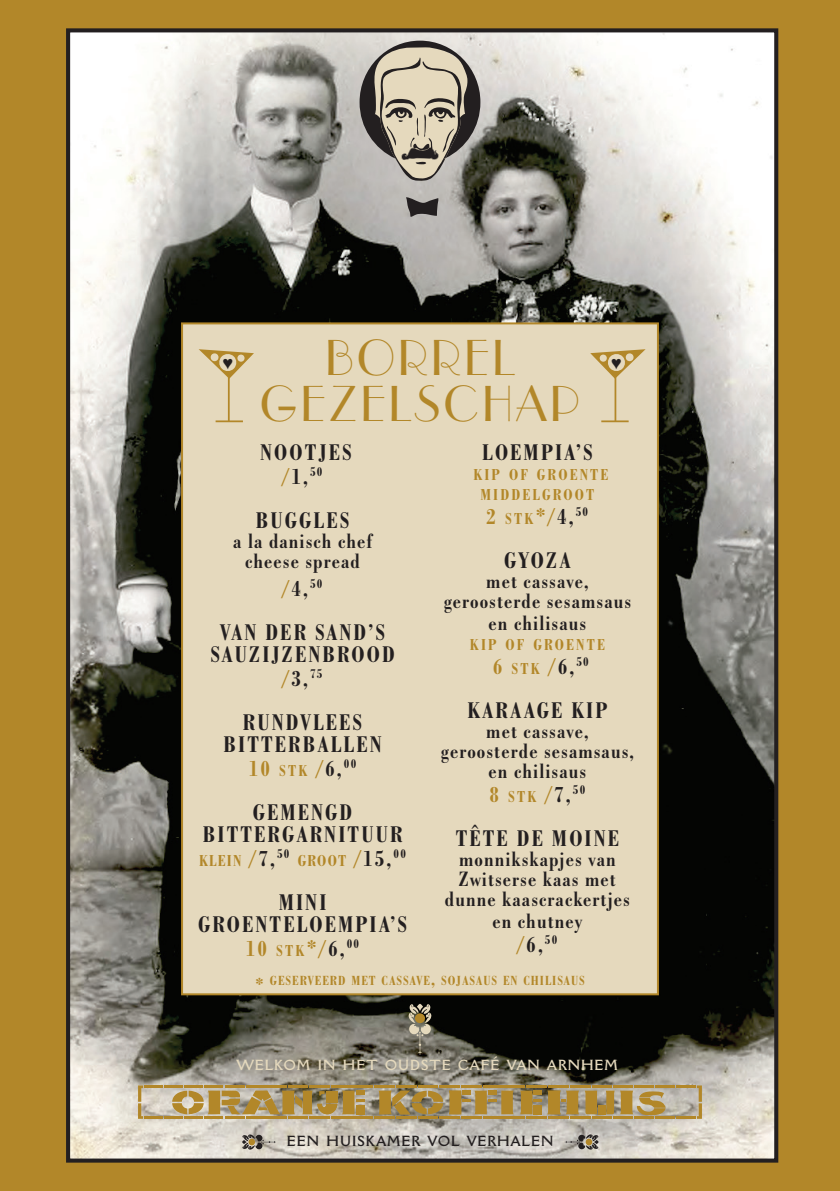
<style>
.page{position:relative;width:840px;height:1191px;background:#fff}
.page>*{position:absolute;margin:0;border:0;box-sizing:border-box;transform-origin:0 0}
.t1{font:48px/46px "Parisian BT";letter-spacing:.07em;color:#b28729;text-align:center}
.t2{font:700 condensed 24px/22px "Bodoni BT";letter-spacing:.09em;color:#231f20;text-align:center}
.t3{font:700 condensed 24px "Bodoni BT";color:#b28729}
.t4{font:700 condensed 22px/20px "Bodoni BT";letter-spacing:.05em;color:#231f20;text-align:center}
.t5{font:17px "Times New Roman";color:#231f20}
.t6{font:700 condensed 16.8px/24px "Bodoni BT";letter-spacing:.13em;color:#b28729;text-align:center}
.t7{font:700 14.2px "Della Robbia BT";letter-spacing:.07em;color:#e5d9bd}
.t8{font:700 14.2px "Della Robbia BT";letter-spacing:.07em;color:#231f20}
.t9{font:700 condensed 14px "Bodoni BT";letter-spacing:.07em;color:#b28729}
.s1{color:#b28729}
.s2{font-size:24px}
.s3{font-size:24px;color:#231f20}
.s4{font-size:16.8px}
.s5{font-style:inherit}
.s6{color:#231f20}
.s7{font-size:20px}
</style>
<div class="page">
<div style="left:0;top:0;width:839px;height:1191px;background:#b28729"></div>
<img style="left:71px;top:33px;width:701px;height:1124px">
<div style="left:66px;top:28px;width:711px;height:1134px;border:4px solid #231f20"></div>
<svg style="left:359px;top:41px;width:124px;height:140px;background:#a59e90"></svg>
<svg style="left:406px;top:197px;width:32px;height:20px"></svg>
<div style="left:598px;top:1105px;width:7px;height:9px;background:#b28729"></div>
<svg style="left:547px;top:1090px;width:31px;height:24px"></svg>
<svg style="left:584px;top:1090px;width:12px;height:24px"></svg>
<svg style="left:520px;top:1090px;width:21px;height:24px"></svg>
<hr style="left:352px;top:1085px;width:21px;height:3px;background:#b28729">
<hr style="left:374px;top:1085px;width:20px;height:3px;background:#b28729">
<hr style="left:395px;top:1085px;width:21px;height:3px;background:#b28729">
<hr style="left:418px;top:1085px;width:19px;height:3px;background:#b28729">
<hr style="left:439px;top:1085px;width:20px;height:3px;background:#b28729">
<hr style="left:461px;top:1085px;width:20px;height:3px;background:#b28729">
<hr style="left:482px;top:1085px;width:21px;height:3px;background:#b28729">
<hr style="left:504px;top:1085px;width:20px;height:3px;background:#b28729">
<hr style="left:526px;top:1085px;width:20px;height:3px;background:#b28729">
<hr style="left:548px;top:1085px;width:20px;height:3px;background:#b28729">
<hr style="left:569px;top:1085px;width:21px;height:3px;background:#b28729">
<hr style="left:591px;top:1085px;width:20px;height:3px;background:#b28729">
<hr style="left:612px;top:1085px;width:20px;height:3px;background:#b28729">
<hr style="left:634px;top:1085px;width:19px;height:3px;background:#b28729">
<hr style="left:655px;top:1085px;width:19px;height:3px;background:#b28729">
<hr style="left:675px;top:1085px;width:20px;height:3px;background:#b28729">
<hr style="left:352px;top:1116px;width:21px;height:2px;background:#b28729">
<hr style="left:374px;top:1116px;width:20px;height:2px;background:#b28729">
<svg style="left:378px;top:1090px;width:135px;height:28px"></svg>
<hr style="left:439px;top:1116px;width:20px;height:2px;background:#b28729">
<hr style="left:461px;top:1116px;width:20px;height:2px;background:#b28729">
<hr style="left:482px;top:1116px;width:21px;height:2px;background:#b28729">
<hr style="left:504px;top:1116px;width:20px;height:2px;background:#b28729">
<hr style="left:526px;top:1116px;width:20px;height:2px;background:#b28729">
<hr style="left:548px;top:1116px;width:20px;height:2px;background:#b28729">
<hr style="left:569px;top:1116px;width:21px;height:2px;background:#b28729">
<hr style="left:591px;top:1116px;width:20px;height:2px;background:#b28729">
<svg style="left:605px;top:1090px;width:69px;height:28px"></svg>
<hr style="left:675px;top:1116px;width:20px;height:2px;background:#b28729">
<svg style="left:696px;top:1085px;width:5px;height:33px"></svg>
<svg style="left:138px;top:1085px;width:226px;height:33px"></svg>
<svg style="left:242px;top:1134px;width:34px;height:15px"></svg>
<svg style="left:564px;top:1134px;width:34px;height:15px"></svg>
<svg style="left:408px;top:1003px;width:23px;height:51px"></svg>
<div style="left:181px;top:322px;width:477px;height:673px;background:#e5d9bd;border:2px solid #b28729"></div>
<hr style="left:601px;top:420px;width:27px;height:2px;background:#b28729">
<hr style="left:614px;top:377px;width:2px;height:44px;background:#b28729">
<svg style="left:199px;top:349px;width:55px;height:30px"></svg>
<hr style="left:215px;top:420px;width:28px;height:2px;background:#b28729">
<hr style="left:228px;top:377px;width:1px;height:44px;background:#b28729">
<svg style="left:590px;top:349px;width:55px;height:30px"></svg>
<p class="t1" style="left:260px;top:334px;width:320px">BORREL<br>GEZELSCHAP</p>
<p class="t2" style="left:260px;top:441px;width:93px">NOOTJES</p>
<p class="t2" style="left:282px;top:465px;width:41px"><span class="s1">/</span>1,<sup>50</sup></p>
<p class="t2" style="left:256px;top:509px;width:95px">BUGGLES</p>
<p class="t4" style="left:233px;top:531px;width:140px">a la danisch chef cheese spread</p>
<p class="t2" style="left:282px;top:577px;width:41px"><span class="s1">/</span>4,<sup>50</sup></p>
<p class="t2" style="left:210px;top:621px;width:186px;line-height:23px">VAN DER SAND’S<br>SAUZIJZENBROOD <span class="s1">/</span>3,<sup>75</sup></p>
<p class="t2" style="left:223px;top:711px;width:160px">RUNDVLEES<br>BITTERBALLEN</p>
<p class="t6" style="left:249px;top:758px;width:109px"><span class="s2">10</span> STK <span class="s2">/</span><span class="s3">6,</span><sup>00</sup></p>
<p class="t2" style="left:203px;top:801px;width:201px">GEMENGD<br>BITTERGARNITUUR</p>
<p class="t6" style="left:199px;top:848px;width:92px">KLEIN <span class="s2">/</span><span class="s3">7,</span><sup>50</sup></p>
<p class="t6" style="left:297px;top:848px;width:110px">GROOT <span class="s2">/</span><span class="s3">15,</span><sup>00</sup></p>
<p class="t2" style="left:198px;top:891px;width:210px">MINI<br>GROENTELOEMPIA’S</p>
<p class="t3" style="left:246px;top:934px;width:115px">10 <span class="s4">STK</span>*<span class="s5">/</span><span class="s6">6,</span><sup>00</sup></p>
<p class="t5" style="left:223px;top:351px;width:12px">♥</p>
<p class="t2" style="left:482px;top:441px;width:112px">LOEMPIA’S</p>
<p class="t6" style="left:473px;top:462px;width:136px">KIP OF GROENTE</p>
<p class="t6" style="left:480px;top:482px;width:115px">MIDDELGROOT<br><span class="s2">2</span> STK<span class="s2">*</span><span class="s2">/</span><span class="s3">4,</span><sup>50</sup></p>
<p class="t2" style="left:504px;top:549px;width:68px">GYOZA</p>
<p class="t4" style="left:443px;top:571px;width:189px">met cassave, geroosterde sesamsaus</p>
<p class="t4" style="left:488px;top:613px;width:99px">en chilisaus</p>
<p class="t6" style="left:469px;top:632px;width:136px">KIP OF GROENTE</p>
<p class="t6" style="left:492px;top:656px;width:97px"><span class="s2">6</span> STK <span class="s2">/</span><span class="s3">6,</span><sup>50</sup></p>
<p class="t2" style="left:467px;top:699px;width:141px">KARAAGE KIP</p>
<p class="t4" style="left:440px;top:721px;width:194px">met cassave, geroosterde sesamsaus, en chilisaus</p>
<p class="t6" style="left:489px;top:784px;width:97px"><span class="s2">8</span> STK <span class="s2">/</span><span class="s3">7,</span><sup>50</sup></p>
<p class="t2" style="left:455px;top:827px;width:165px">TÊTE DE MOINE</p>
<p class="t4" style="left:444px;top:849px;width:186px">monnikskapjes van<br>Zwitserse kaas met dunne kaascrackertjes</p>
<p class="t4" style="left:492px;top:911px;width:91px">en chutney</p>
<p class="t2" style="left:517px;top:933px;width:41px"><span class="s1">/</span>6,<sup>50</sup></p>
<p class="t9" style="left:255px;top:971px;width:331px"><span class="s7">*</span> GESERVEERD MET CASSAVE<span class="s7">,</span> SOJASAUS EN CHILISAUS</p>
<p class="t7" style="left:237px;top:1056px;width:382px">WELKOM IN HET OUDSTE CAFÉ VAN ARNHEM</p>
<p class="t8" style="left:286px;top:1132px;width:268px">EEN HUISKAMER VOL VERHALEN</p>
</div>
